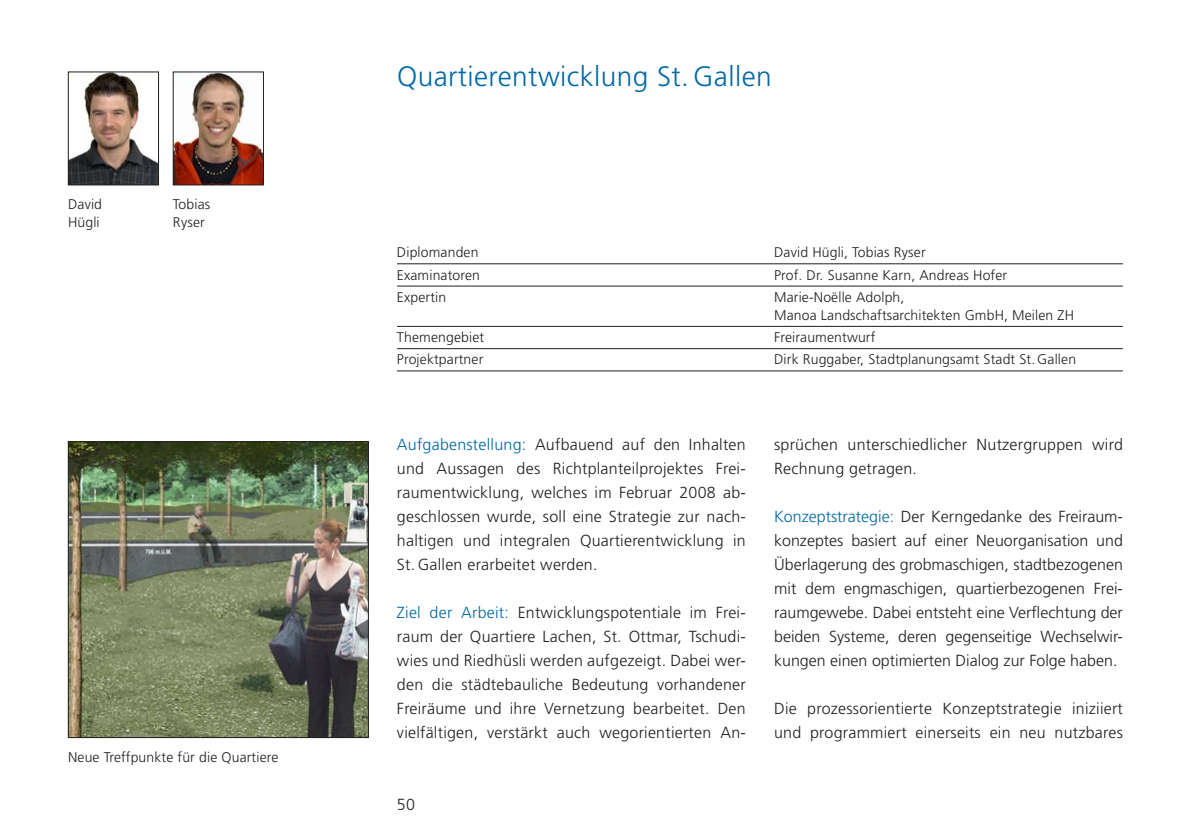
<style>
.page{position:relative;width:1191px;height:840px;background:#fff}
.page>*{position:absolute;margin:0;border:0;box-sizing:border-box;transform-origin:0 0}
.t1{font:300 28px "Frutiger";letter-spacing:.015em;color:#0068a5}
.t2{font:300 16px/24px "Frutiger";letter-spacing:.015em;color:#231f20;text-align:justify}
.t3{font:300 14px/18px "Frutiger";letter-spacing:.01em;color:#231f20}
.s1{color:#0068a5}
</style>
<div class="page">
<img style="left:70px;top:443px;width:297px;height:292px">
<div style="left:68px;top:441px;width:301px;height:296px;border:1px solid #231f20"></div>
<img style="left:175px;top:74px;width:87px;height:109px">
<div style="left:173px;top:72px;width:91px;height:113px;border:1px solid #231f20"></div>
<img style="left:70px;top:74px;width:87px;height:109px">
<div style="left:68px;top:72px;width:91px;height:113px;border:1px solid #231f20"></div>
<hr style="left:397px;top:263px;width:726px;height:1px;background:#231f20">
<hr style="left:397px;top:285px;width:726px;height:1px;background:#231f20">
<hr style="left:397px;top:326px;width:726px;height:1px;background:#231f20">
<hr style="left:397px;top:348px;width:726px;height:1px;background:#231f20">
<hr style="left:397px;top:370px;width:726px;height:1px;background:#231f20">
<p class="t3" style="left:68px;top:195px;width:36px">David<br>Hügli</p>
<p class="t3" style="left:173px;top:195px;width:39px">Tobias<br>Ryser</p>
<p class="t3" style="left:68px;top:747px;width:212px">Neue Treffpunkte für die Quartiere</p>
<h1 class="t1" style="left:397px;top:61px;width:376px">Quartierentwicklung St. Gallen</h1>
<p class="t3" style="left:397px;top:243px;width:83px">Diplomanden</p>
<p class="t3" style="left:774px;top:243px;width:153px">David Hügli, Tobias Ryser</p>
<p class="t3" style="left:397px;top:265px;width:84px">Examinatoren</p>
<p class="t3" style="left:774px;top:265px;width:235px">Prof. Dr. Susanne Karn, Andreas Hofer</p>
<p class="t3" style="left:397px;top:288px;width:51px">Expertin</p>
<p class="t3" style="left:774px;top:288px;width:301px">Marie-Noëlle Adolph,<br>Manoa Landschaftsarchitekten GmbH, Meilen ZH</p>
<p class="t3" style="left:397px;top:328px;width:89px">Themengebiet</p>
<p class="t3" style="left:774px;top:328px;width:103px">Freiraumentwurf</p>
<p class="t3" style="left:397px;top:350px;width:88px">Projektpartner</p>
<p class="t3" style="left:774px;top:350px;width:303px">Dirk Ruggaber, Stadtplanungsamt Stadt St. Gallen</p>
<p class="t2" style="left:397px;top:431px;width:350px"><span class="s1">Aufgabenstellung:</span> Aufbauend auf den Inhalten und Aussagen des Richtplanteilprojektes Frei&shy;raumentwicklung, welches im Februar 2008 ab&shy;geschlossen wurde, soll eine Strategie zur nach&shy;haltigen und integralen Quartierentwicklung in St. Gallen erarbeitet werden.</p>
<p class="t2" style="left:397px;top:599px;width:350px"><span class="s1">Ziel der Arbeit:</span> Entwicklungspotentiale im Frei&shy;raum der Quartiere Lachen, St. Ottmar, Tschudi&shy;wies und Riedhüsli werden aufgezeigt. Dabei wer&shy;den die städtebauliche Bedeutung vorhandener Freiräume und ihre Vernetzung bearbeitet. Den vielfältigen, verstärkt auch wegorientierten An-</p>
<p class="t2" style="left:397px;top:791px;width:20px">50</p>
<p class="t2" style="left:774px;top:431px;width:350px">sprüchen unterschiedlicher Nutzergruppen wird<br>Rechnung getragen.</p>
<p class="t2" style="left:774px;top:503px;width:350px"><span class="s1">Konzeptstrategie:</span> Der Kerngedanke des Freiraum&shy;konzeptes basiert auf einer Neuorganisation und Überlagerung des grobmaschigen, stadtbezogenen mit dem engmaschigen, quartierbezogenen Frei&shy;raumgewebe. Dabei entsteht eine Verflechtung der beiden Systeme, deren gegenseitige Wechselwir&shy;kungen einen optimierten Dialog zur Folge haben.</p>
<p class="t2" style="left:774px;top:695px;width:350px">Die prozessorientierte Konzeptstrategie iniziiert und programmiert einerseits ein neu nutzbares</p>
</div>
